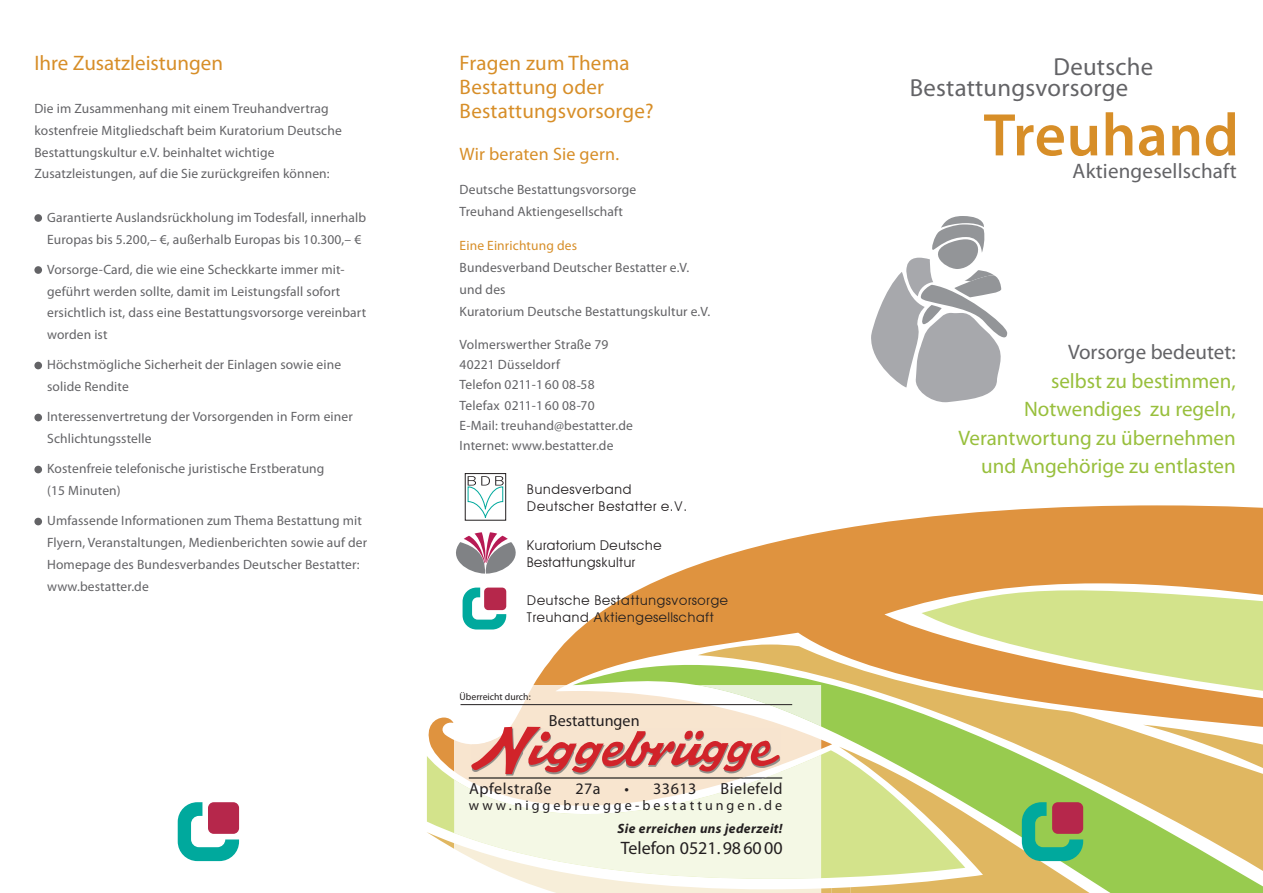
<style>
.page{position:relative;width:1263px;height:893px;background:#fff}
.page>*{position:absolute;margin:0;border:0;box-sizing:border-box;transform-origin:0 0}
.t1{font:600 60.6px "Myriad Pro";letter-spacing:.01em;color:#d78e28}
.t2{font:24.75px "Myriad Pro";letter-spacing:.01em;color:#636366}
.t3{font:21px/28.5px "Myriad Pro";color:#98bf3c;text-align:right}
.t4{font:21px/24px "Myriad Pro";letter-spacing:.01em;color:#d78e28}
.t5{font:21px "Myriad Pro";letter-spacing:.01em;color:#636366}
.t6{font:18px "Myriad Pro";letter-spacing:.01em;color:#d78e28}
.t7{font:18px "Myriad Pro";color:#231f20}
.t8{font:16.05px "Myriad Pro";letter-spacing:.035em;color:#231f20}
.t9{font:16.05px "Myriad Pro";color:#231f20}
.t10{font:14.1px "Myriad Pro";letter-spacing:.215em;color:#231f20}
.t11{font:13.5px/21.8px "Myriad Pro";letter-spacing:.01em;color:#636366}
.t12{font:13.5px/16.5px "Avant Garde";letter-spacing:.01em;color:#231f20}
.t13{font:italic 700 13.5px "Myriad Pro";letter-spacing:.025em;color:#231f20}
.t14{font:13.5px "Myriad Pro";letter-spacing:.01em;color:#d78e28}
.t15{font:9.75px "Myriad Pro";color:#231f20}
</style>
<div class="page">
<svg style="left:464px;top:505px;width:799px;height:27px"></svg>
<svg style="left:871px;top:216px;width:136px;height:186px"></svg>
<svg style="left:178px;top:802px;width:61px;height:59px"></svg>
<div style="left:34px;top:214px;width:8px;height:8px;background:#636366;border-radius:50%"></div>
<div style="left:34px;top:266px;width:8px;height:8px;background:#636366;border-radius:50%"></div>
<div style="left:34px;top:362px;width:8px;height:7px;background:#636366;border-radius:50%"></div>
<div style="left:34px;top:414px;width:8px;height:7px;background:#636366;border-radius:50%"></div>
<div style="left:34px;top:466px;width:8px;height:7px;background:#636366;border-radius:50%"></div>
<div style="left:34px;top:518px;width:8px;height:7px;background:#636366;border-radius:50%"></div>
<svg style="left:467px;top:476px;width:37px;height:42px"></svg>
<div style="left:465px;top:473px;width:41px;height:47px;border:1px solid #231f20"></div>
<svg style="left:426px;top:532px;width:837px;height:361px"></svg>
<h3 class="t4" style="left:34px;top:51px;width:190px">Ihre Zusatzleistungen</h3>
<p class="t11" style="left:34px;top:98px;width:309px">Die im Zusammenhang mit einem Treuhandvertrag kostenfreie Mitgliedschaft beim Kuratorium Deutsche Bestattungskultur e.V. beinhaltet wichtige Zusatzleistungen, auf die Sie zurückgreifen können:</p>
<p class="t11" style="left:47px;top:207px;width:321px">Garantierte Auslandsrückholung im Todesfall, innerhalb<br>Europas bis 5.200,– €, außerhalb Europas bis 10.300,– €</p>
<p class="t11" style="left:47px;top:259px;width:321px">Vorsorge-Card, die wie eine Scheckkarte immer mit&shy;geführt werden sollte, damit im Leistungsfall sofort ersichtlich ist, dass eine Bestattungsvorsorge vereinbart worden ist</p>
<p class="t11" style="left:47px;top:354px;width:295px">Höchstmögliche Sicherheit der Einlagen sowie eine solide Rendite</p>
<p class="t11" style="left:47px;top:406px;width:307px">Interessenvertretung der Vorsorgenden in Form einer<br>Schlichtungsstelle</p>
<p class="t11" style="left:47px;top:458px;width:279px">Kostenfreie telefonische juristische Erstberatung (15 Minuten)</p>
<p class="t11" style="left:47px;top:510px;width:322px">Umfassende Informationen zum Thema Bestattung mit Flyern, Veranstaltungen, Medienberichten sowie auf der Homepage des Bundesverbandes Deutscher Bestatter: www.bestatter.de</p>
<h3 class="t4" style="left:460px;top:51px;width:196px">Fragen zum Thema<br>Bestattung oder<br>Bestattungsvorsorge?</h3>
<h3 class="t6" style="left:460px;top:144px;width:161px">Wir beraten Sie gern.</h3>
<p class="t11" style="left:460px;top:179px;width:178px">Deutsche Bestattungsvorsorge<br>Treuhand Aktiengesellschaft</p>
<p class="t14" style="left:460px;top:239px;width:119px">Eine Einrichtung des</p>
<p class="t11" style="left:460px;top:257px;width:252px">Bundesverband Deutscher Bestatter e.V. und des<br>Kuratorium Deutsche Bestattungskultur e.V.</p>
<p class="t11" style="left:460px;top:334px;width:175px;line-height:20.2px">Volmerswerther Straße 79<br>40221 Düsseldorf<br>Telefon 0211-1 60 08-58<br>Telefax 0211-1 60 08-70<br>E-Mail: treuhand@bestatter.de<br>Internet: www.bestatter.de</p>
<p class="t12" style="left:526px;top:481px;width:162px">Bundesverband<br>Deutscher Bestatter e.V.</p>
<p class="t12" style="left:526px;top:537px;width:137px">Kuratorium Deutsche<br>Bestattungskultur</p>
<p class="t12" style="left:526px;top:592px;width:203px">Deutsche Bestattungsvorsorge<br>Treuhand Aktiengesellschaft</p>
<p class="t15" style="left:460px;top:691px;width:73px">Überreicht durch:</p>
<p class="t9" style="left:549px;top:711px;width:92px">Bestattungen</p>
<p class="t8" style="left:469px;top:779px;width:84px">Apfelstraße</p>
<p class="t8" style="left:575px;top:779px;width:27px">27a</p>
<p class="t8" style="left:625px;top:779px;width:73px">• 33613</p>
<p class="t8" style="left:720px;top:779px;width:64px">Bielefeld</p>
<p class="t10" style="left:469px;top:796px;width:315px">www.niggebruegge-bestattungen.de</p>
<p class="t13" style="left:618px;top:820px;width:166px">Sie erreichen uns jederzeit!</p>
<h3 class="t7" style="left:621px;top:837px;width:163px">Telefon 0521. 98 60 00</h3>
<h2 class="t2" style="left:1053px;top:53px;width:101px">Deutsche</h2>
<h1 class="t1" style="left:983px;top:102px;width:257px">Treuhand</h1>
<h2 class="t2" style="left:910px;top:74px;width:220px">Bestattungsvorsorge</h2>
<h3 class="t5" style="left:1073px;top:159px;width:166px">Aktiengesellschaft</h3>
<h3 class="t5" style="left:1068px;top:341px;width:169px">Vorsorge bedeutet:</h3>
<h3 class="t3" style="left:958px;top:367px;width:279px">selbst zu bestimmen,<br>Notwendiges zu regeln,<br>Verantwortung zu übernehmen und Angehörige zu entlasten</h3>
</div>
